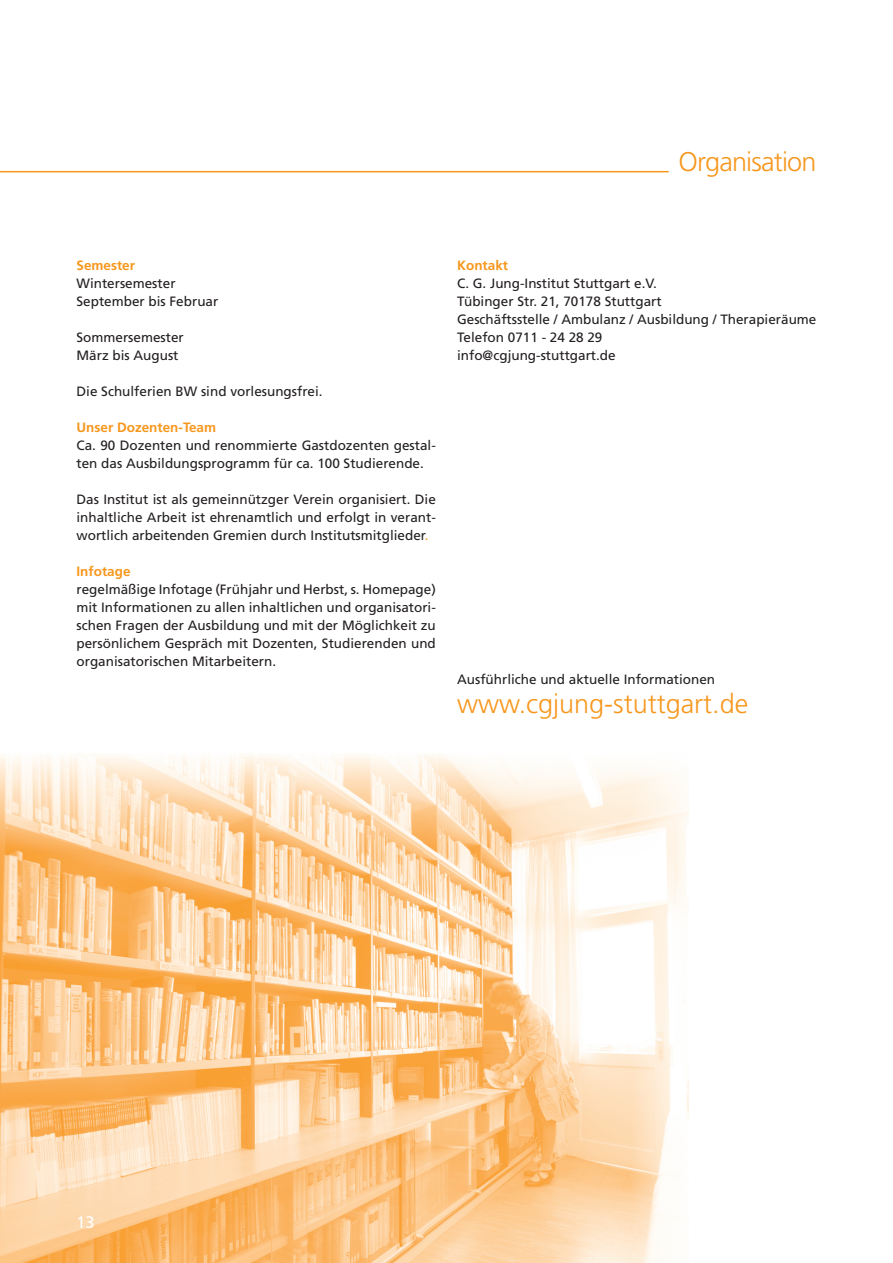
<style>
.page{position:relative;width:893px;height:1263px;background:#fff}
.page>*{position:absolute;margin:0;border:0;box-sizing:border-box;transform-origin:0 0}
.t1{font:300 27px "Frutiger LT Std";color:#f7971d}
.t2{font:300 27px "Frutiger LT Std";letter-spacing:-.03em;color:#f7971d}
.t3{font:13.5px/18px "Frutiger LT Std";color:#231f20}
.t4{font:700 13.5px "Frutiger LT Std";color:#f7971d}
.s1{color:#f7971d}
</style>
<div class="page">
<img style="left:0;top:754px;width:689px;height:509px">
<img style="left:78px;top:1216px;width:15px;height:12px">
<hr style="left:0;top:171px;width:669px;height:1px;background:#f7971d">
<h1 class="t2" style="left:678px;top:147px;width:140px">Organisation</h1>
<p class="t4" style="left:77px;top:257px;width:60px">Semester</p>
<p class="t3" style="left:77px;top:274px;width:143px">Wintersemester<br>September bis Februar</p>
<p class="t3" style="left:77px;top:328px;width:109px">Sommersemester<br>März bis August</p>
<p class="t3" style="left:77px;top:382px;width:248px">Die Schulferien BW sind vorlesungsfrei.</p>
<p class="t4" style="left:77px;top:419px;width:141px">Unser Dozenten-Team</p>
<p class="t3" style="left:77px;top:436px;width:361px">Ca. 90 Dozenten und renommierte Gastdozenten gestal&shy;ten das Ausbildungsprogramm für ca. 100 Studierende.</p>
<p class="t3" style="left:77px;top:490px;width:361px;text-align:justify">Das Institut ist als gemeinnützger Verein organisiert. Die inhaltliche Arbeit ist ehrenamtlich und erfolgt in verant&shy;wortlich arbeitenden Gremien durch Institutsmitglieder<span class="s1">.</span></p>
<p class="t4" style="left:77px;top:563px;width:56px">Infotage</p>
<p class="t3" style="left:77px;top:580px;width:361px;text-align:justify">regelmäßige Infotage (Frühjahr und Herbst, s. Homepage) mit Informationen zu allen inhaltlichen und organisatori&shy;schen Fragen der Ausbildung und mit der Möglichkeit zu persönlichem Gespräch mit Dozenten, Studierenden und organisatorischen Mitarbeitern.</p>
<p class="t4" style="left:457px;top:257px;width:53px">Kontakt</p>
<p class="t3" style="left:457px;top:274px;width:361px">C. G. Jung-Institut Stuttgart e.V.<br>Tübinger Str. 21, 70178 Stuttgart<br>Geschäftsstelle / Ambulanz / Ausbildung / Therapieräume Telefon 0711 - 24 28 29<br>info@cgjung-stuttgart.de</p>
<p class="t3" style="left:457px;top:670px;width:260px">Ausführliche und aktuelle Informationen</p>
<h1 class="t1" style="left:457px;top:688px;width:293px">www.cgjung-stuttgart.de</h1>
</div>
